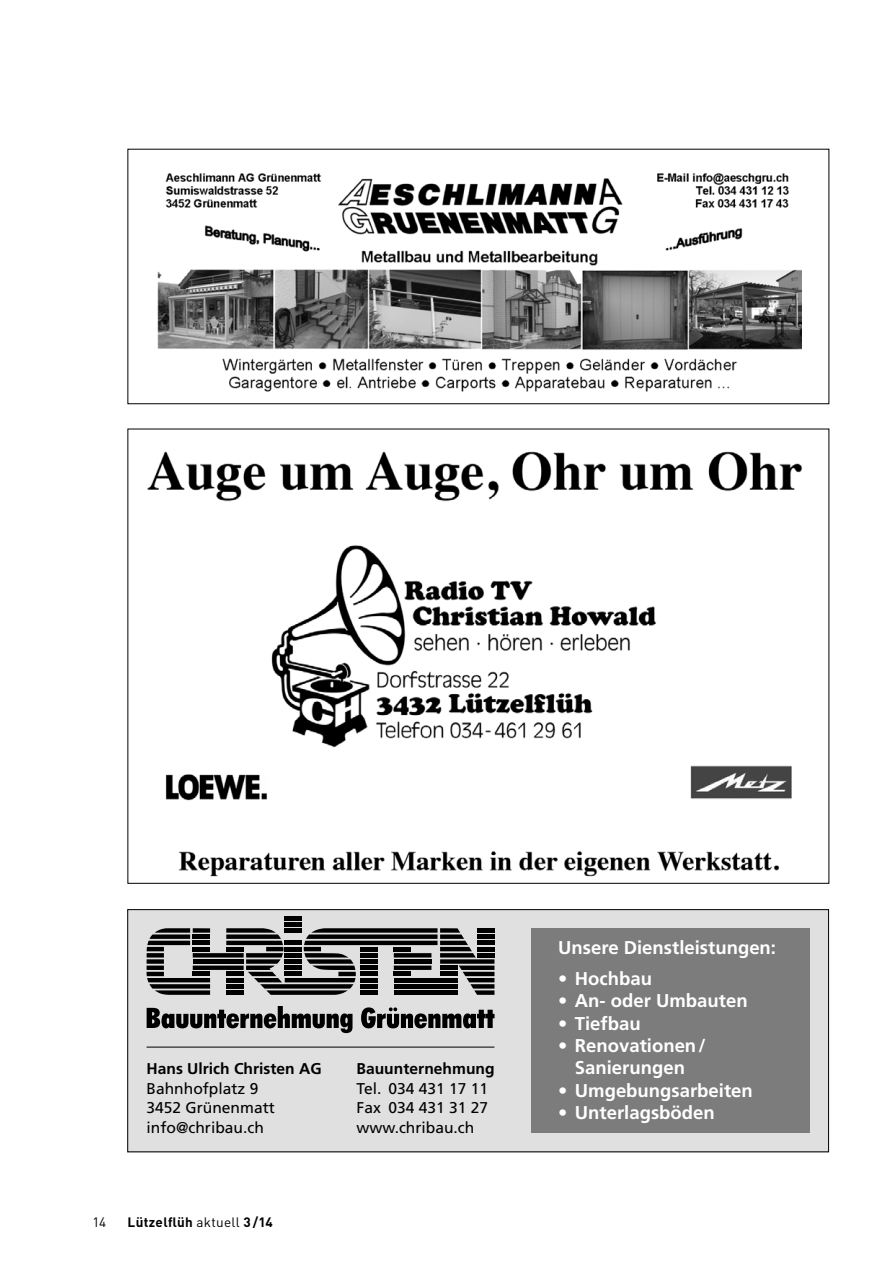
<style>
.page{position:relative;width:893px;height:1263px;background:#fff}
.page>*{position:absolute;margin:0;border:0;box-sizing:border-box;transform-origin:0 0}
.t1{font:700 18.45px/22.5px "Frutiger";color:#fff;text-align:center}
.t2{font:15.6px "Frutiger";color:#000}
.t3{font:700 15.6px "Frutiger";color:#000}
.t4{font:700 13.5px "DIN";letter-spacing:.02em;color:#000}
.t5{font:13.5px "DIN";color:#000}
.s1{font-weight:400}
</style>
<div class="page">
<img style="left:147px;top:451px;width:655px;height:426px">
<div style="left:127px;top:909px;width:702px;height:243px;background:#e0e0e0"></div>
<div style="left:127px;top:909px;width:702px;height:243px;border:1px solid #000"></div>
<div style="left:531px;top:928px;width:279px;height:205px;background:#7c7c7c"></div>
<svg style="left:147px;top:1006px;width:206px;height:27px"></svg>
<svg style="left:361px;top:1007px;width:133px;height:21px"></svg>
<div style="left:284px;top:922px;width:18px;height:5px;background:#000"></div>
<div style="left:284px;top:915px;width:18px;height:5px;background:#000"></div>
<svg style="left:147px;top:928px;width:347px;height:67px"></svg>
<hr style="left:147px;top:1046px;width:347px;height:1px;background:#000">
<img style="left:157px;top:173px;width:644px;height:219px">
<p class="t3" style="left:147px;top:1060px;width:177px">Hans Ulrich Christen AG</p>
<p class="t3" style="left:357px;top:1060px;width:140px">Bauunternehmung</p>
<p class="t2" style="left:147px;top:1079px;width:113px">Bahnhofplatz 9</p>
<p class="t2" style="left:357px;top:1079px;width:133px">Tel. 034 431 17 11</p>
<p class="t2" style="left:147px;top:1099px;width:130px">3452 Grünenmatt</p>
<p class="t2" style="left:357px;top:1099px;width:133px">Fax 034 431 31 27</p>
<p class="t2" style="left:147px;top:1118px;width:119px">info@chribau.ch</p>
<p class="t2" style="left:357px;top:1118px;width:119px">www.chribau.ch</p>
<p class="t5" style="left:93px;top:1214px;width:15px">14</p>
<p class="t4" style="left:128px;top:1214px;width:147px">Lützelflüh <span class="s1">aktuell</span> 3 /14</p>
<p class="t1" style="left:558px;top:936px;width:219px">Unsere Dienstleistungen:</p>
<p class="t1" style="left:558px;top:967px;width:95px">• Hochbau</p>
<p class="t1" style="left:558px;top:989px;width:191px">• An- oder Umbauten</p>
<p class="t1" style="left:558px;top:1012px;width:84px">• Tiefbau</p>
<p class="t1" style="left:558px;top:1034px;width:149px">• Renovationen/<br>Sanierungen</p>
<p class="t1" style="left:558px;top:1079px;width:196px">• Umgebungsarbeiten</p>
<p class="t1" style="left:558px;top:1101px;width:158px">• Unterlagsböden</p>
</div>
